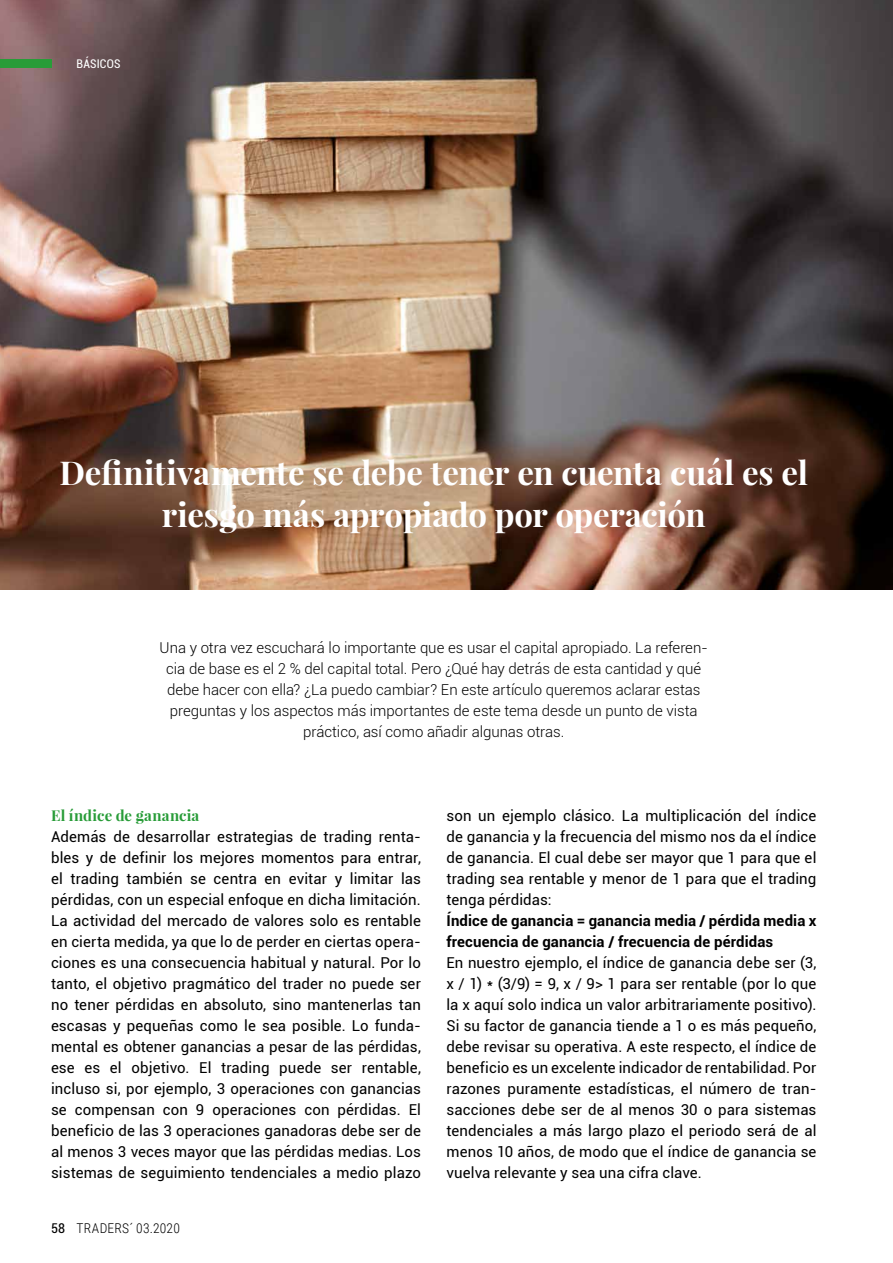
<style>
.page{position:relative;width:893px;height:1263px;background:#fff}
.page>*{position:absolute;margin:0;border:0;box-sizing:border-box;transform-origin:0 0}
.t1{font:700 33px/42px "Playfair Display";letter-spacing:-.01em;color:#fff;text-align:center}
.t2{font:15px/21px "Roboto";letter-spacing:.005em;color:#000;text-align:justify}
.t3{font:300 15px/21px "Roboto";color:#000;text-align:center}
.t4{font:700 15px/21px "Roboto";letter-spacing:.01em;color:#000}
.t5{font:700 15px "Playfair Display";letter-spacing:.015em;color:#289c38}
.t6{font:300 13.5px "Roboto Condensed";letter-spacing:.02em;color:#000}
.t7{font:condensed 12px "Roboto";letter-spacing:.015em;color:#fff}
.s1{font-family:"Roboto";font-weight:400;font-stretch:condensed}
</style>
<div class="page">
<img style="left:0;top:0;width:893px;height:590px">
<div style="left:0;top:60px;width:51px;height:8px;background:#289c38"></div>
<p class="t7" style="left:77px;top:55px;width:46px">BÁSICOS</p>
<h1 class="t1" style="left:59px;top:451px;width:750px">Definitivamente se debe tener en cuenta cuál es el riesgo más apropiado por operación</h1>
<p class="t3" style="left:160px;top:636px;width:550px">Una y otra vez escuchará lo importante que es usar el capital apropiado. La referen&shy;cia de base es el 2 % del capital total. Pero ¿Qué hay detrás de esta cantidad y qué debe hacer con ella? ¿La puedo cambiar? En este artículo queremos aclarar estas preguntas y los aspectos más importantes de este tema desde un punto de vista práctico, así como añadir algunas otras.</p>
<p class="t5" style="left:51px;top:805px;width:150px">El índice de ganancia</p>
<p class="t2" style="left:51px;top:825px;width:371px">Además de desarrollar estrategias de trading renta&shy;bles y de definir los mejores momentos para entrar, el trading también se centra en evitar y limitar las pérdidas, con un especial enfoque en dicha limitación.<br>La actividad del mercado de valores solo es rentable en cierta medida, ya que lo de perder en ciertas opera&shy;ciones es una consecuencia habitual y natural. Por lo tanto, el objetivo pragmático del trader no puede ser no tener pérdidas en absoluto, sino mantenerlas tan escasas y pequeñas como le sea posible. Lo funda&shy;mental es obtener ganancias a pesar de las pérdidas, ese es el objetivo. El trading puede ser rentable, incluso si, por ejemplo, 3 operaciones con ganancias se compensan con 9 operaciones con pérdidas. El beneficio de las 3 operaciones ganadoras debe ser de al menos 3 veces mayor que las pérdidas medias. Los sistemas de seguimiento tendenciales a medio plazo</p>
<p class="t6" style="left:51px;top:1219px;width:130px"><span class="s1">58</span> TRADERS´ 03.2020</p>
<p class="t2" style="left:446px;top:804px;width:371px">son un ejemplo clásico. La multiplicación del índice de ganancia y la frecuencia del mismo nos da el índice de ganancia. El cual debe ser mayor que 1 para que el trading sea rentable y menor de 1 para que el trading tenga pérdidas:</p>
<p class="t4" style="left:446px;top:909px;width:371px">Índice de ganancia = ganancia media / pérdida media x frecuencia de ganancia / frecuencia de pérdidas</p>
<p class="t2" style="left:446px;top:951px;width:371px">En nuestro ejemplo, el índice de ganancia debe ser (3, x / 1) * (3/9) = 9, x / 9&gt; 1 para ser rentable (por lo que la x aquí solo indica un valor arbitrariamente positivo).<br>Si su factor de ganancia tiende a 1 o es más pequeño, debe revisar su operativa. A este respecto, el índice de beneficio es un excelente indicador de rentabilidad. Por razones puramente estadísticas, el número de tran&shy;sacciones debe ser de al menos 30 o para sistemas tendenciales a más largo plazo el periodo será de al menos 10 años, de modo que el índice de ganancia se vuelva relevante y sea una cifra clave.</p>
</div>
